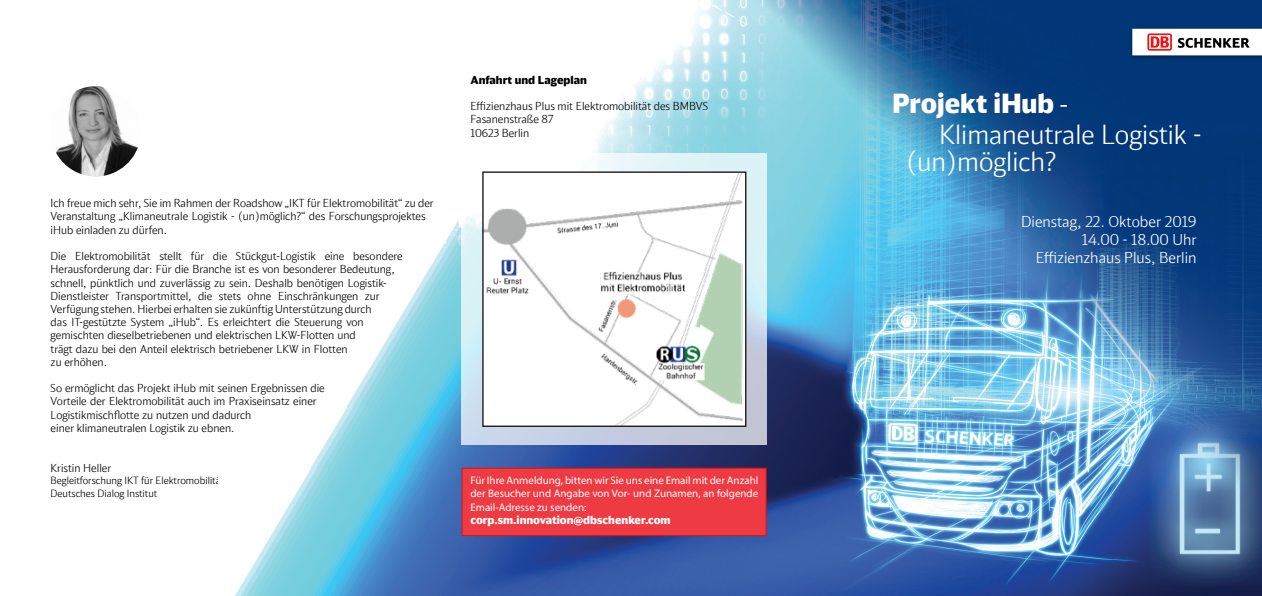
<style>
.page{position:relative;width:1262px;height:596px;background:#fff}
.page>*{position:absolute;margin:0;border:0;box-sizing:border-box;transform-origin:0 0}
.t1{font:300 26.3px/27px "DB Head";color:#fff}
.t2{font:900 26.3px "DB Head";color:#fff}
.t3{font:300 15px "DB Head";color:#fff}
.t4{font:300 11px/13.2px "DB Head";color:#000}
.t5{font:11px/13.2px "Myriad Pro";color:#fff;text-align:justify}
.t6{font:900 11px "DB Head";color:#fff}
.t7{font:900 11px "DB Head";color:#000}
.t8{font:300 10px "DB Head";color:#000}
.s1{font-family:"Myriad Pro";font-weight:400}
</style>
<div class="page">
<img style="left:347px;top:0;width:914px;height:595px">
<hr style="left:148px;top:41px;width:281px;height:3px;background:#fff">
<img style="left:56px;top:86px;width:82px;height:90px">
<img style="left:311px;top:407px;width:150px;height:152px">
<img style="left:235px;top:468px;width:190px;height:127px">
<img style="left:1120px;top:10px;width:141px;height:64px">
<svg style="left:461px;top:153px;width:305px;height:292px"></svg>
<img style="left:484px;top:173px;width:260px;height:251px">
<div style="left:482px;top:171px;width:264px;height:255px;border:1px solid #231f20"></div>
<div style="left:461px;top:467px;width:305px;height:68px;background:#ee3a42;border:1px solid #dc1414"></div>
<p class="t4" style="left:51px;top:196px;width:384px">Ich freue mich sehr, Sie im Rahmen der Roadshow „IKT für Elektromobilität“ zu der<br>Veranstaltung „Klimaneutrale Logistik - (un)möglich?“ des Forschungsprojektes iHub einladen zu dürfen.</p>
<p class="t4" style="left:51px;top:249px;width:354px">Die Elektromobilität stellt für die Stückgut-Logistik eine besondere Herausforderung dar: Für die Branche ist es von besonderer Bedeutung, schnell, pünktlich und zuverlässig zu sein. Deshalb benötigen Logistik-Dienstleister Transportmittel, die stets ohne Einschränkungen zur Verfügung stehen. Hierbei erhalten sie zukünftig Unterstützung durch<br>das IT-gestützte System „iHub“. Es erleichtert die Steuerung von gemischten dieselbetriebenen und elektrischen LKW-Flotten und<br>trägt dazu bei den Anteil elektrisch betriebener LKW in Flotten<br>zu erhöhen.</p>
<p class="t4" style="left:51px;top:381px;width:275px">So ermöglicht das Projekt iHub mit seinen Ergebnissen die Vorteile der Elektromobilität auch im Praxiseinsatz einer Logistikmischflotte zu nutzen und dadurch den Weg zu einer klimaneutralen Logistik zu ebnen.</p>
<p class="t4" style="left:51px;top:460px;width:62px">Kristin Heller</p>
<p class="t8" style="left:51px;top:473px;width:175px">Begleitforschung IKT für Elektromobilität</p>
<p class="t8" style="left:51px;top:486px;width:108px">Deutsches Dialog Institut</p>
<p class="t7" style="left:470px;top:72px;width:118px">Anfahrt und Lageplan</p>
<p class="t4" style="left:470px;top:99px;width:239px">Effizienzhaus Plus mit Elektromobilität des BMBVS</p>
<p class="t4" style="left:470px;top:112px;width:85px">Fasanenstraße 87</p>
<p class="t4" style="left:470px;top:126px;width:60px">10623 Berlin</p>
<p class="t5" style="left:470px;top:473px;width:289px">Für Ihre Anmeldung, bitten wir Sie uns eine Email mit der Anzahl der Besucher und Angabe von Vor- und Zunamen, an folgende Email-Adresse zu senden:</p>
<p class="t6" style="left:470px;top:512px;width:202px">corp.sm.innovation@dbschenker.com</p>
<p class="t2" style="left:892px;top:86px;width:177px">Projekt iHub <span class="s1">-</span></p>
<p class="t1" style="left:906px;top:121px;width:297px;text-indent:33px">Klimaneutrale Logistik - (un)möglich?</p>
<p class="t3" style="left:1021px;top:213px;width:177px">Dienstag, 22. Oktober 2019</p>
<p class="t3" style="left:1081px;top:231px;width:116px">14.00 - 18.00 Uhr</p>
<p class="t3" style="left:1035px;top:249px;width:162px">Effizienzhaus Plus, Berlin</p>
</div>
